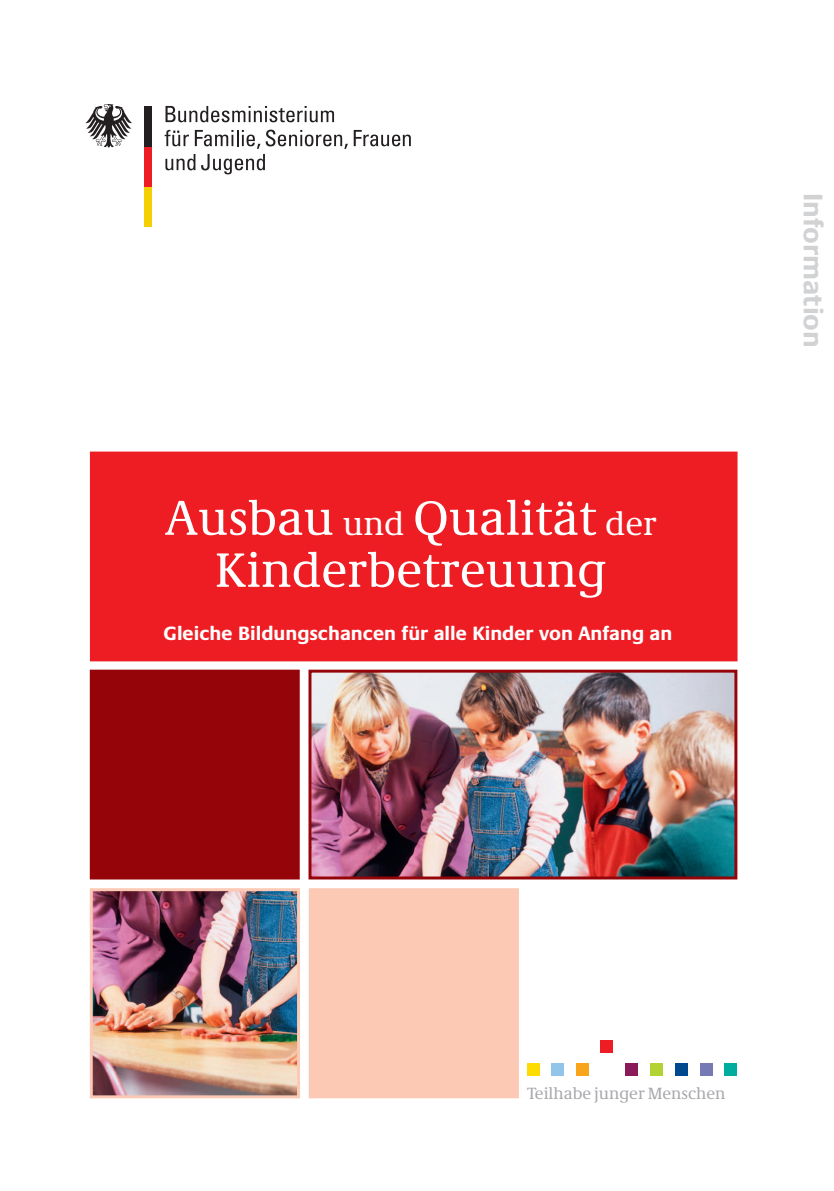
<style>
.page{position:relative;width:834px;height:1191px;background:#fff}
.page>*{position:absolute;margin:0;border:0;box-sizing:border-box;transform-origin:0 0}
.t1{font:50px/52px "Neue Demos";color:#fff;text-align:center}
.t2{font:700 28px "Neue Praxis";color:#d1d2d4}
.t3{font:700 20px "Neue Praxis";color:#fff}
.t4{font:16.8px "Neue Demos";color:#a8a9ad}
.s1{font-size:34px}
</style>
<div class="page">
<svg style="left:165px;top:130px;width:246px;height:44px"></svg>
<svg style="left:165px;top:106px;width:169px;height:16px"></svg>
<div style="left:144px;top:186px;width:7px;height:40px;background:#f4cf02"></div>
<div style="left:144px;top:146px;width:7px;height:40px;background:#ee1d23"></div>
<div style="left:144px;top:106px;width:7px;height:40px;background:#231f20"></div>
<svg style="left:85px;top:104px;width:47px;height:44px"></svg>
<img style="left:94px;top:892px;width:202px;height:202px">
<div style="left:90px;top:888px;width:210px;height:210px;border:3px solid #fcc9b4"></div>
<div style="left:309px;top:888px;width:210px;height:210px;background:#fcc9b4"></div>
<img style="left:312px;top:673px;width:421px;height:202px">
<div style="left:308px;top:669px;width:429px;height:210px;border:3px solid #940408"></div>
<div style="left:90px;top:451px;width:647px;height:210px;background:#ee1d23"></div>
<div style="left:90px;top:669px;width:209px;height:210px;background:#940408"></div>
<div style="left:527px;top:1063px;width:12px;height:12px;background:#ffdc01"></div>
<div style="left:551px;top:1063px;width:13px;height:12px;background:#92c5ea"></div>
<div style="left:600px;top:1040px;width:13px;height:12px;background:#ee1d23"></div>
<div style="left:625px;top:1063px;width:13px;height:12px;background:#8a1a59"></div>
<div style="left:649px;top:1063px;width:13px;height:12px;background:#b3d234"></div>
<div style="left:674px;top:1063px;width:13px;height:12px;background:#01498e"></div>
<div style="left:699px;top:1063px;width:13px;height:12px;background:#7779b5"></div>
<div style="left:724px;top:1063px;width:13px;height:12px;background:#00ac9d"></div>
<div style="left:575px;top:1063px;width:13px;height:12px;background:#f9a51b"></div>
<p class="t1" style="left:165px;top:491px;width:493px">Ausbau <span class="s1">und</span> Qualität <span class="s1">der<br></span>Kinderbetreuung</p>
<p class="t3" style="left:163px;top:621px;width:510px">Gleiche Bildungschancen für alle Kinder von Anfang an</p>
<h2 class="t2" style="left:830px;top:192px;width:157px;rotate:90deg">Information</h2>
<p class="t4" style="left:527px;top:1082px;width:200px">Teilhabe junger Menschen</p>
</div>
